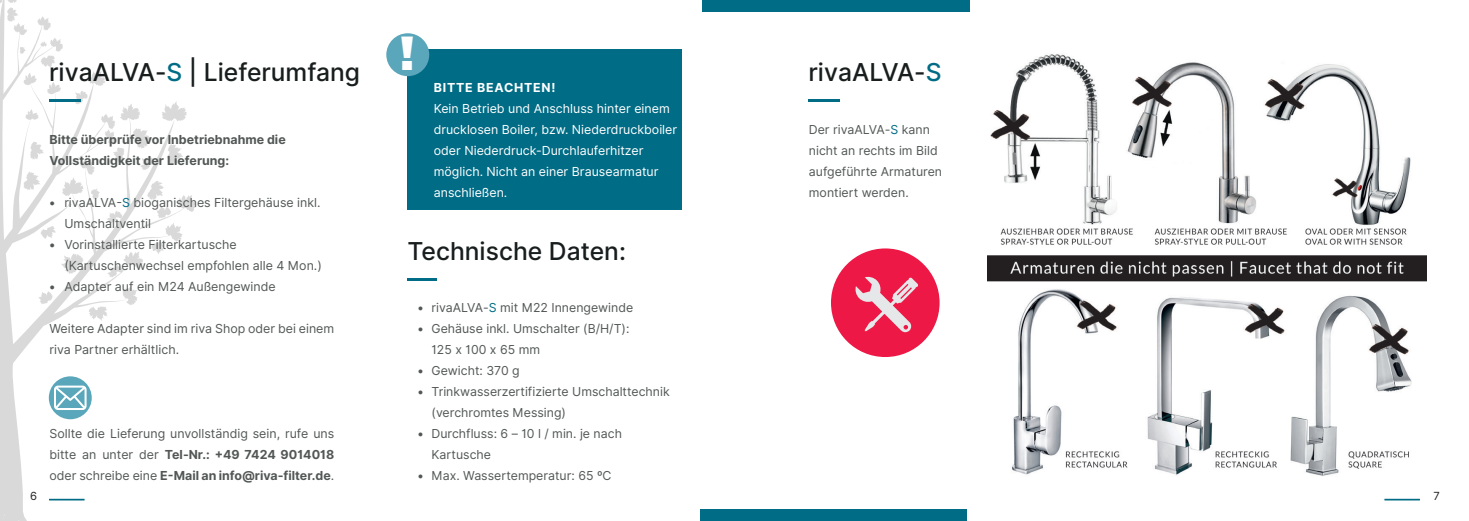
<style>
.page{position:relative;width:1469px;height:521px;background:#fff}
.page>*{position:absolute;margin:0;border:0;box-sizing:border-box;transform-origin:0 0}
.t1{font:900 48.65px "Archivo";color:#fff}
.t2{font:500 24.68px "Inter";color:#181d1d}
.t3{font:12.42px/21px "Inter";color:#525756}
.t4{font:12.42px/21px "Inter";color:#fff}
.t5{font:700 12.42px/21px "Inter";color:#525756}
.t6{font:700 12.42px "Inter";letter-spacing:.06em;color:#fff}
.t7{font:12.25px/21px "Inter";color:#525756}
.t8{font:11.2px "Inter";color:#231f20}
.s1{color:#006c85}
.s2{font-weight:700}
</style>
<div class="page">
<hr style="left:1384px;top:499px;width:35px;height:1px;background:#006c85">
<svg style="left:0;top:277px;width:122px;height:224px"></svg>
<svg style="left:0;top:495px;width:59px;height:26px"></svg>
<svg style="left:38px;top:291px;width:15px;height:13px"></svg>
<svg style="left:122px;top:286px;width:15px;height:19px"></svg>
<svg style="left:88px;top:306px;width:20px;height:15px"></svg>
<svg style="left:0;top:0;width:196px;height:277px"></svg>
<img style="left:987px;top:54px;width:439px;height:422px">
<div style="left:701px;top:0;width:268px;height:11px;background:#006c85"></div>
<div style="left:700px;top:509px;width:267px;height:12px;background:#006c85"></div>
<div style="left:831px;top:248px;width:108px;height:109px;background:#ed1845;border-radius:50%"></div>
<svg style="left:855px;top:276px;width:63px;height:56px"></svg>
<div style="left:408px;top:50px;width:274px;height:160px;background:#006c85"></div>
<hr style="left:407px;top:278px;width:30px;height:3px;background:#006c85">
<hr style="left:808px;top:100px;width:32px;height:2px;background:#006c85">
<hr style="left:49px;top:100px;width:32px;height:2px;background:#006c85">
<div style="left:386px;top:33px;width:43px;height:43px;background:#5aa6bb;border-radius:50%"></div>
<div style="left:49px;top:376px;width:43px;height:43px;background:#5aa6bb;border-radius:50%"></div>
<svg style="left:54px;top:385px;width:33px;height:25px"></svg>
<h1 class="t1" style="left:399px;top:24px;width:18px">!</h1>
<h2 class="t2" style="left:49px;top:54px;width:312px">rivaALVA-<span class="s1">S</span> | Lieferumfang</h2>
<h2 class="t2" style="left:808px;top:54px;width:135px">rivaALVA-<span class="s1">S</span></h2>
<p class="t6" style="left:434px;top:78px;width:123px">BITTE BEACHTEN!</p>
<p class="t4" style="left:434px;top:98px;width:245px">Kein Betrieb und Anschluss hinter einem drucklosen Boiler, bzw. Niederdruckboiler oder Niederdruck-Durchlauferhitzer möglich. Nicht an einer Brausearmatur anschließen.</p>
<p class="t7" style="left:809px;top:119px;width:135px">Der rivaALVA-<span class="s1">S</span> kann nicht an rechts im Bild aufgeführte Armaturen montiert werden.</p>
<p class="t5" style="left:49px;top:129px;width:238px">Bitte überprüfe vor Inbetriebnahme die<br>Vollständigkeit der Lieferung:</p>
<p class="t3" style="left:64px;top:192px;width:258px;text-indent:-15px">• rivaALVA-<span class="s1">S</span> bioganisches Filtergehäuse inkl.<br>Umschaltventil</p>
<p class="t3" style="left:64px;top:234px;width:259px;text-indent:-15px">• Vorinstallierte Filterkartusche (Kartuschenwechsel empfohlen alle 4 Mon.)</p>
<p class="t3" style="left:49px;top:276px;width:228px">• Adapter auf ein M24 Außengewinde</p>
<p class="t3" style="left:49px;top:318px;width:286px">Weitere Adapter sind im riva Shop oder bei einem riva Partner erhältlich.</p>
<h2 class="t2" style="left:407px;top:233px;width:220px">Technische Daten:</h2>
<p class="t7" style="left:418px;top:297px;width:217px">• rivaALVA-<span class="s1">S</span> mit M22 Innengewinde</p>
<p class="t7" style="left:431px;top:318px;width:199px;text-indent:-14px">• Gehäuse inkl. Umschalter (B/H/T):<br>125 x 100 x 65 mm</p>
<p class="t7" style="left:418px;top:360px;width:103px">• Gewicht: 370 g</p>
<p class="t7" style="left:431px;top:381px;width:240px;text-indent:-14px">• Trinkwasserzertifizierte Umschalttechnik (verchromtes Messing)</p>
<p class="t7" style="left:431px;top:423px;width:192px;text-indent:-14px">• Durchfluss: 6 – 10 l / min. je nach<br>Kartusche</p>
<p class="t7" style="left:418px;top:465px;width:195px">• Max. Wassertemperatur: 65 ºC</p>
<p class="t3" style="left:49px;top:423px;width:286px;text-align:justify">Sollte die Lieferung unvollständig sein, rufe uns bitte an unter der <span class="s2">Tel-Nr.: +49 7424 9014018 </span>oder schreibe eine <span class="s2">E-Mail an info@riva-filter.de</span>.</p>
<p class="t8" style="left:30px;top:488px;width:8px">6</p>
<p class="t8" style="left:1433px;top:488px;width:8px">7</p>
</div>
